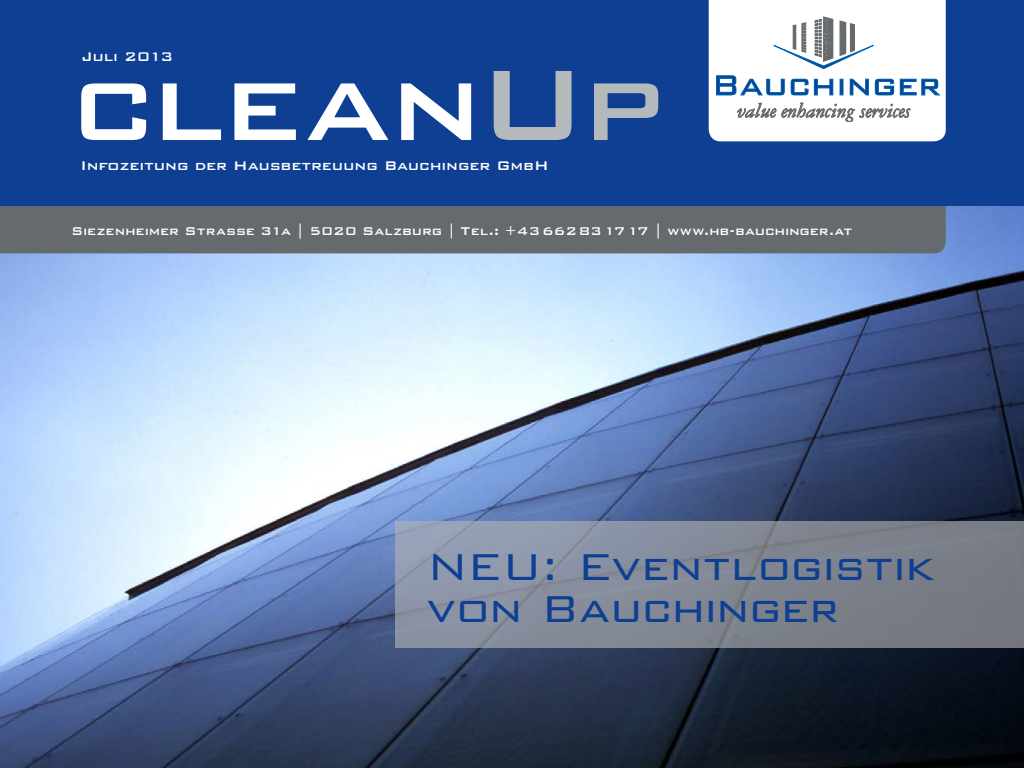
<style>
.page{position:relative;width:1024px;height:768px;background:#fff}
.page>*{position:absolute;margin:0;border:0;box-sizing:border-box;transform-origin:0 0}
.t1{font:500 133.8px "Bank Gothic BT";letter-spacing:-.03em;color:#fff}
.Titel{font:300 50px "Bank Gothic BT";letter-spacing:-.02em;color:#0f3f93}
.t2{font:500 16.7px "Bank Gothic BT";letter-spacing:-.01em;color:#fff}
.t3{font:500 15.1px "Bank Gothic BT";color:#fff}
.s1{color:#b4b9bc}
</style>
<div class="page">
<img style="left:0;top:206px;width:1024px;height:562px">
<div style="left:0;top:0;width:1024px;height:206px;background:#0f3f93"></div>
<div style="left:709px;top:0;width:237px;height:141px;background:#fff"></div>
<svg style="left:716px;top:17px;width:223px;height:105px;background:#dae2e9"></svg>
<div style="left:0;top:206px;width:946px;height:47px;background:#656b6d"></div>
<svg style="left:395px;top:521px;width:629px;height:127px;background:#818895"></svg>
<p class="t2" style="left:82px;top:47px;width:93px">Juli 2013</p>
<p class="t1" style="left:70px;top:32px;width:597px">clean<span class="s1">Up</span></p>
<p class="t2" style="left:81px;top:156px;width:470px">Infozeitung der Hausbetreuung Bauchinger GmbH</p>
<p class="t3" style="left:71px;top:223px;width:783px">Siezenheimer Straße 31a | 5020 Salzburg | Tel.: +43662831717 | www.hb-bauchinger.at</p>
<p class="Titel" style="left:427px;top:540px;width:510px">NEU: Eventlogistik</p>
<p class="Titel" style="left:427px;top:582px;width:414px">von Bauchinger</p>
</div>
